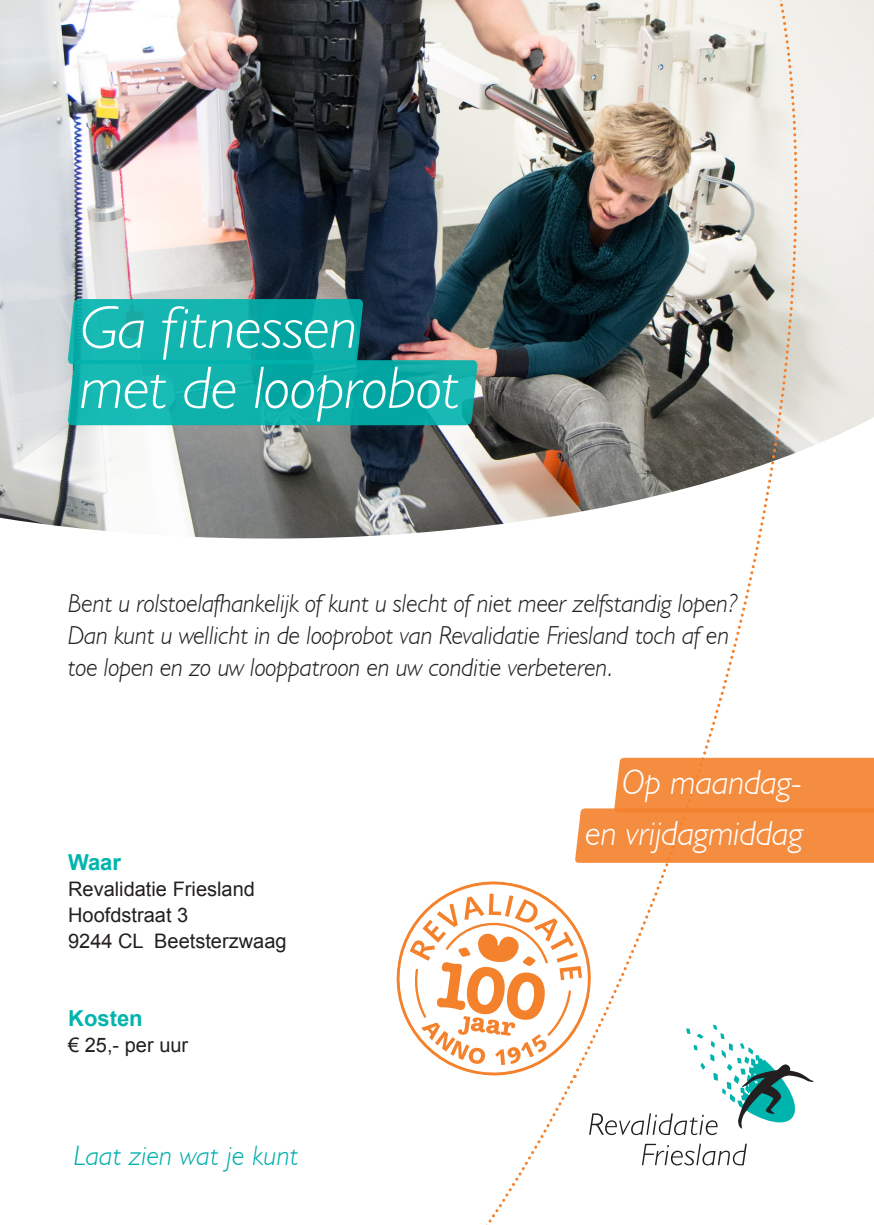
<style>
.page{position:relative;width:874px;height:1225px;background:#fff}
.page>*{position:absolute;margin:0;border:0;box-sizing:border-box;transform-origin:0 0}
.t1{font:italic 300 60.2px "Humanist 521 BT";color:#fff}
.t2{font:italic 300 34.8px "Humanist 521 BT";color:#fff}
.t3{font:italic 300 28px "Humanist 521 BT";letter-spacing:.015em;color:#00afad}
.t4{font:italic 300 26px/32px "Humanist 521 BT";color:#231f20}
.t5{font:700 22px "Arial";color:#00b4ae}
.t6{font:20px "Arial";color:#231f20}
</style>
<div class="page">
<img style="left:0;top:0;width:873px;height:314px">
<svg style="left:589px;top:1078px;width:224px;height:57px"></svg>
<svg style="left:642px;top:1143px;width:104px;height:22px"></svg>
<svg style="left:0;top:314px;width:873px;height:225px"></svg>
<svg style="left:571px;top:0;width:286px;height:1078px"></svg>
<svg style="left:486px;top:1082px;width:87px;height:143px"></svg>
<img style="left:463px;top:0;width:275px;height:124px">
<svg style="left:574px;top:758px;width:299px;height:105px;background:#f5954e"></svg>
<svg style="left:396px;top:875px;width:201px;height:207px"></svg>
<svg style="left:409px;top:893px;width:172px;height:172px"></svg>
<svg style="left:67px;top:299px;width:411px;height:126px;background:#1aa29f"></svg>
<p class="t1" style="left:81px;top:291px;width:278px">Ga fitnessen</p>
<p class="t1" style="left:81px;top:351px;width:380px">met de looprobot</p>
<p class="t4" style="left:68px;top:587px;width:670px">Bent u rolstoelafhankelijk of kunt u slecht of niet meer zelfstandig lopen?<br>Dan kunt u wellicht in de looprobot van Revalidatie Friesland toch af en</p>
<p class="t4" style="left:68px;top:651px;width:547px">toe lopen en zo uw looppatroon en uw conditie verbeteren.</p>
<p class="t5" style="left:68px;top:847px;width:54px">Waar</p>
<p class="t6" style="left:68px;top:875px;width:188px">Revalidatie Friesland</p>
<p class="t6" style="left:68px;top:901px;width:122px">Hoofdstraat 3</p>
<p class="t6" style="left:68px;top:927px;width:220px">9244 CL Beetsterzwaag</p>
<p class="t5" style="left:68px;top:1003px;width:76px">Kosten</p>
<p class="t6" style="left:68px;top:1031px;width:122px">€ 25,- per uur</p>
<p class="t3" style="left:74px;top:1139px;width:226px">Laat zien wat je kunt</p>
<p class="t2" style="left:622px;top:761px;width:182px">Op maandag-</p>
<p class="t2" style="left:585px;top:812px;width:218px">en vrijdagmiddag</p>
</div>
